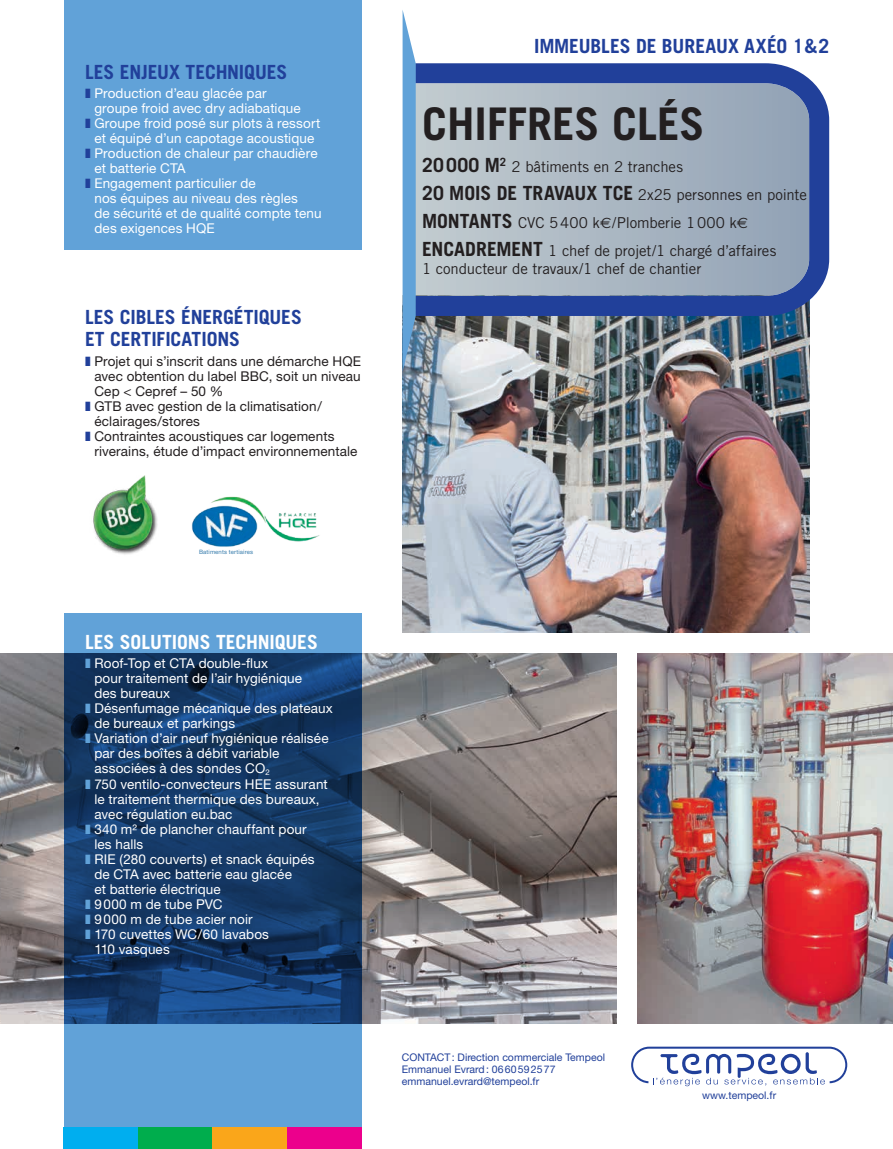
<style>
.page{position:relative;width:893px;height:1149px;background:#fff}
.page>*{position:absolute;margin:0;border:0;box-sizing:border-box;transform-origin:0 0}
.t1{font:700 45px "Trade Gothic";color:#231f20}
.t2{font:700 19.5px/22.5px "Trade Gothic";letter-spacing:-.005em;color:#21409a}
.t3{font:700 19.5px "Trade Gothic";letter-spacing:-.005em;color:#fff}
.t4{font:15px/28px "Trade Gothic";letter-spacing:-.01em;color:#231f20}
.t5{font:13.5px "Helvetica Neue";letter-spacing:.01em;color:#fff}
.t6{font:13.5px "Helvetica Neue";letter-spacing:.01em;color:#231f20}
.t7{font:10.5px/12px "Helvetica Neue";color:#21409a}
.t8{font:6px "Helvetica Neue";letter-spacing:.02em;color:#387dad}
.s1{color:#21409a}
.s2{color:#61a2d8}
.s3{font-weight:700;font-size:19.5px}
.s4{font-family:"Euro Sans"}
</style>
<div class="page">
<img style="left:403px;top:316px;width:406px;height:315px">
<img style="left:0;top:653px;width:617px;height:370px">
<img style="left:638px;top:653px;width:255px;height:370px">
<div style="left:64px;top:0;width:297px;height:250px;background:#61a2d8"></div>
<div style="left:64px;top:612px;width:297px;height:536px;background:#61a2d8"></div>
<div style="left:64px;top:1127px;width:74px;height:21px;background:#00aeef"></div>
<div style="left:138px;top:1127px;width:75px;height:21px;background:#00ad4d"></div>
<div style="left:213px;top:1127px;width:74px;height:21px;background:#faa61a"></div>
<div style="left:287px;top:1127px;width:74px;height:21px;background:#ec008c"></div>
<img style="left:93px;top:475px;width:65px;height:80px">
<svg style="left:64px;top:653px;width:297px;height:370px"></svg>
<svg style="left:416px;top:63px;width:413px;height:253px;fill:#21409a"></svg>
<img style="left:416px;top:81px;width:393px;height:218px">
<svg style="left:403px;top:12px;width:13px;height:360px"></svg>
<svg style="left:631px;top:1046px;width:216px;height:39px"></svg>
<img style="left:191px;top:496px;width:129px;height:51px">
<h2 class="t2" style="left:85px;top:60px;width:204px">LES ENJEUX TECHNIQUES</h2>
<p class="t5" style="left:85px;top:85px;width:183px"><span class="s1">❚</span> Production d’eau glacée par</p>
<p class="t5" style="left:94px;top:100px;width:208px">groupe froid avec dry adiabatique</p>
<p class="t5" style="left:85px;top:115px;width:237px"><span class="s1">❚</span> Groupe froid posé sur plots à ressort</p>
<p class="t5" style="left:94px;top:130px;width:221px">et équipé d’un capotage acoustique</p>
<p class="t5" style="left:85px;top:145px;width:234px"><span class="s1">❚</span> Production de chaleur par chaudière</p>
<p class="t5" style="left:94px;top:160px;width:93px">et batterie CTA</p>
<p class="t5" style="left:85px;top:175px;width:172px"><span class="s1">❚</span> Engagement particulier de</p>
<p class="t5" style="left:94px;top:190px;width:205px">nos équipes au niveau des règles</p>
<p class="t5" style="left:94px;top:205px;width:229px">de sécurité et de qualité compte tenu</p>
<p class="t5" style="left:94px;top:220px;width:122px">des exigences HQE</p>
<h2 class="t2" style="left:85px;top:305px;width:218px">LES CIBLES ÉNERGÉTIQUES<br>ET CERTIFICATIONS</h2>
<p class="t6" style="left:85px;top:352px;width:277px"><span class="s1">❚</span> Projet qui s’inscrit dans une démarche HQE</p>
<p class="t6" style="left:94px;top:367px;width:268px">avec obtention du label BBC, soit un niveau</p>
<p class="t6" style="left:94px;top:382px;width:130px">Cep &lt; Cepref – 50 %</p>
<p class="t6" style="left:85px;top:397px;width:238px"><span class="s1">❚</span> GTB avec gestion de la climatisation/</p>
<p class="t6" style="left:94px;top:412px;width:107px">éclairages/stores</p>
<p class="t6" style="left:85px;top:427px;width:251px"><span class="s1">❚</span> Contraintes acoustiques car logements</p>
<p class="t6" style="left:94px;top:442px;width:265px">riverains, étude d’impact environnementale</p>
<p class="t8" style="left:199px;top:547px;width:56px">Batiments tertiaires</p>
<h2 class="t3" style="left:85px;top:630px;width:234px">LES SOLUTIONS TECHNIQUES</h2>
<p class="t5" style="left:85px;top:655px;width:184px"><span class="s2">❚</span> Roof-Top et CTA double-flux</p>
<p class="t5" style="left:94px;top:670px;width:209px">pour traitement de l’air hygiénique</p>
<p class="t5" style="left:94px;top:685px;width:77px">des bureaux</p>
<p class="t5" style="left:85px;top:700px;width:249px"><span class="s2">❚</span> Désenfumage mécanique des plateaux</p>
<p class="t5" style="left:94px;top:715px;width:142px">de bureaux et parkings</p>
<p class="t5" style="left:85px;top:730px;width:245px"><span class="s2">❚</span> Variation d’air neuf hygiénique réalisée</p>
<p class="t5" style="left:94px;top:745px;width:187px">par des boîtes à débit variable</p>
<p class="t5" style="left:94px;top:760px;width:177px">associées à des sondes CO<sub>2</sub></p>
<p class="t5" style="left:85px;top:775px;width:244px"><span class="s2">❚</span> 750 ventilo-convecteurs HEE assurant</p>
<p class="t5" style="left:94px;top:790px;width:227px">le traitement thermique des bureaux,</p>
<p class="t5" style="left:94px;top:805px;width:140px">avec régulation eu.bac</p>
<p class="t5" style="left:85px;top:820px;width:223px"><span class="s2">❚</span> 340 m² de plancher chauffant pour</p>
<p class="t5" style="left:94px;top:835px;width:50px">les halls</p>
<p class="t5" style="left:85px;top:850px;width:231px"><span class="s2">❚</span> RIE (280 couverts) et snack équipés</p>
<p class="t5" style="left:94px;top:865px;width:199px">de CTA avec batterie eau glacée</p>
<p class="t5" style="left:94px;top:880px;width:128px">et batterie électrique</p>
<p class="t5" style="left:85px;top:895px;width:139px"><span class="s2">❚</span> 9000 m de tube PVC</p>
<p class="t5" style="left:85px;top:910px;width:169px"><span class="s2">❚</span> 9000 m de tube acier noir</p>
<p class="t5" style="left:85px;top:925px;width:185px"><span class="s2">❚</span> 170 cuvettes WC/60 lavabos</p>
<p class="t5" style="left:94px;top:940px;width:77px">110 vasques</p>
<h2 class="t2" style="left:534px;top:35px;width:296px">IMMEUBLES DE BUREAUX AXÉO 1&amp;2</h2>
<h1 class="t1" style="left:422px;top:96px;width:284px">CHIFFRES CLÉS</h1>
<p class="t4" style="left:422px;top:153px;width:386px"><span class="s3">20000 M</span><sup>2</sup> 2 bâtiments en 2 tranches<br><span class="s3">20 MOIS DE TRAVAUX TCE</span> 2x25 personnes en pointe <span class="s3">MONTANTS</span> CVC 5400 k<span class="s4">e</span>/Plomberie 1000 k<span class="s4">e </span><span class="s3">ENCADREMENT</span> 1 chef de projet/1 chargé d’affaires</p>
<p class="t4" style="left:422px;top:255px;width:281px">1 conducteur de travaux/1 chef de chantier</p>
<p class="t7" style="left:402px;top:1050px;width:205px">CONTACT: Direction commerciale Tempeol<br>Emmanuel Evrard: 0660592577 emmanuel.evrard@tempeol.fr</p>
<p class="t7" style="left:702px;top:1089px;width:75px">www.tempeol.fr</p>
</div>
